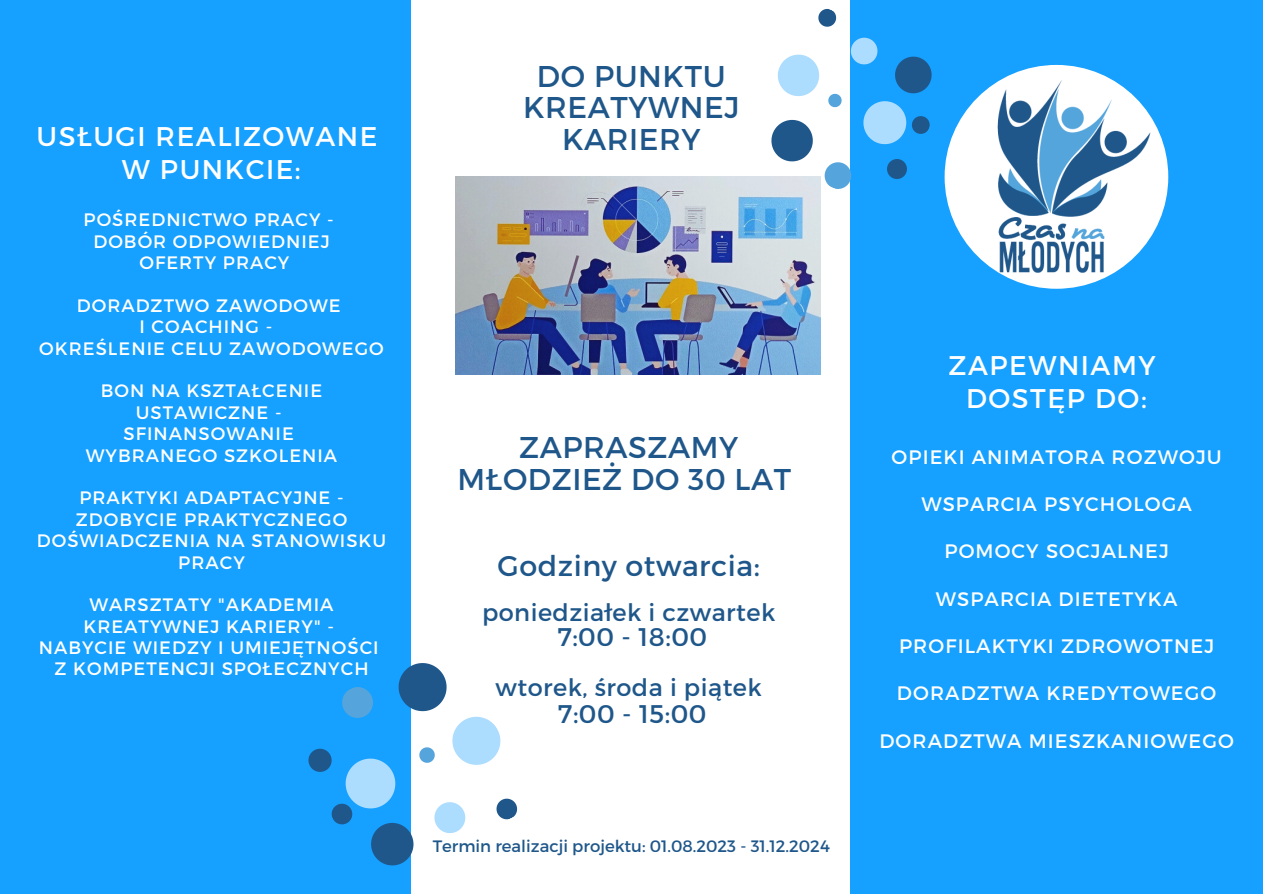
<style>
.page{position:relative;width:1263px;height:894px;background:#fff}
.page>*{position:absolute;margin:0;border:0;box-sizing:border-box;transform-origin:0 0}
.t1{font:30px/31.5px "Montserrat";letter-spacing:.02em;color:#1f578a;text-align:center}
.t2{font:28.5px "Montserrat";letter-spacing:.02em;color:#1f578a}
.t3{font:27px "Montserrat";letter-spacing:.055em;color:#fff}
.t4{font:25.5px "Montserrat";letter-spacing:.02em;color:#1f578a}
.t5{font:24px "Montserrat";letter-spacing:.02em;color:#1f578a}
.t6{font:19.5px "Montserrat";letter-spacing:.055em;color:#fff}
.t7{font:18px/21.3px "Montserrat";letter-spacing:.055em;color:#fff;text-align:center}
.t8{font:16.5px "Montserrat";color:#1f578a}
</style>
<div class="page">
<div style="left:0;top:0;width:410px;height:893px;background:#16a0ff"></div>
<div style="left:850px;top:0;width:412px;height:893px;background:#16a0ff"></div>
<img style="left:945px;top:65px;width:223px;height:224px;border-radius:50%">
<img style="left:455px;top:177px;width:366px;height:198px">
<svg style="left:308px;top:654px;width:210px;height:218px"></svg>
<svg style="left:765px;top:9px;width:167px;height:184px"></svg>
<p class="t3" style="left:37px;top:119px;width:342px">USŁUGI REALIZOWANE</p>
<p class="t3" style="left:122px;top:152px;width:180px">W PUNKCIE:</p>
<p class="t7" style="left:84px;top:208px;width:252px">POŚREDNICTWO PRACY -</p>
<p class="t7" style="left:93px;top:230px;width:238px">DOBÓR ODPOWIEDNIEJ</p>
<p class="t7" style="left:139px;top:251px;width:151px">OFERTY PRACY</p>
<p class="t7" style="left:77px;top:294px;width:265px">DORADZTWO ZAWODOWE</p>
<p class="t7" style="left:139px;top:315px;width:134px">I COACHING -</p>
<p class="t7" style="left:39px;top:336px;width:346px">OKREŚLENIE CELU ZAWODOWEGO</p>
<p class="t7" style="left:101px;top:379px;width:223px">BON NA KSZTAŁCENIE<br>USTAWICZNE -</p>
<p class="t7" style="left:124px;top:422px;width:172px">SFINANSOWANIE</p>
<p class="t7" style="left:86px;top:443px;width:253px">WYBRANEGO SZKOLENIA</p>
<p class="t7" style="left:37px;top:486px;width:351px">PRAKTYKI ADAPTACYJNE -<br>ZDOBYCIE PRAKTYCZNEGO<br>DOŚWIADCZENIA NA STANOWISKU<br>PRACY</p>
<p class="t7" style="left:83px;top:593px;width:252px">WARSZTATY "AKADEMIA<br>KREATYWNEJ KARIERY" -</p>
<p class="t7" style="left:39px;top:636px;width:341px">NABYCIE WIEDZY I UMIEJĘTNOŚCI</p>
<p class="t7" style="left:55px;top:657px;width:316px">Z KOMPETENCJI SPOŁECZNYCH</p>
<p class="t1" style="left:523px;top:59px;width:218px">DO PUNKTU<br>KREATYWNEJ<br>KARIERY</p>
<p class="t1" style="left:458px;top:430px;width:335px">ZAPRASZAMY<br>MŁODZIEŻ DO 30 LAT</p>
<p class="t2" style="left:498px;top:547px;width:264px">Godziny otwarcia:</p>
<p class="t5" style="left:482px;top:597px;width:295px">poniedziałek i czwartek</p>
<p class="t4" style="left:557px;top:620px;width:151px">7:00 - 18:00</p>
<p class="t5" style="left:496px;top:671px;width:268px">wtorek, środa i piątek</p>
<p class="t4" style="left:558px;top:697px;width:150px">7:00 - 15:00</p>
<p class="t8" style="left:433px;top:834px;width:399px">Termin realizacji projektu: 01.08.2023 - 31.12.2024</p>
<p class="t3" style="left:949px;top:347px;width:209px">ZAPEWNIAMY</p>
<p class="t3" style="left:966px;top:380px;width:182px">DOSTĘP DO:</p>
<p class="t6" style="left:891px;top:444px;width:332px">OPIEKI ANIMATORA ROZWOJU</p>
<p class="t6" style="left:921px;top:491px;width:272px">WSPARCIA PSYCHOLOGA</p>
<p class="t6" style="left:944px;top:538px;width:226px">POMOCY SOCJALNEJ</p>
<p class="t6" style="left:936px;top:586px;width:243px">WSPARCIA DIETETYKA</p>
<p class="t6" style="left:899px;top:633px;width:317px">PROFILAKTYKI ZDROWOTNEJ</p>
<p class="t6" style="left:897px;top:680px;width:321px">DORADZTWA KREDYTOWEGO</p>
<p class="t6" style="left:879px;top:727px;width:356px">DORADZTWA MIESZKANIOWEGO</p>
</div>
